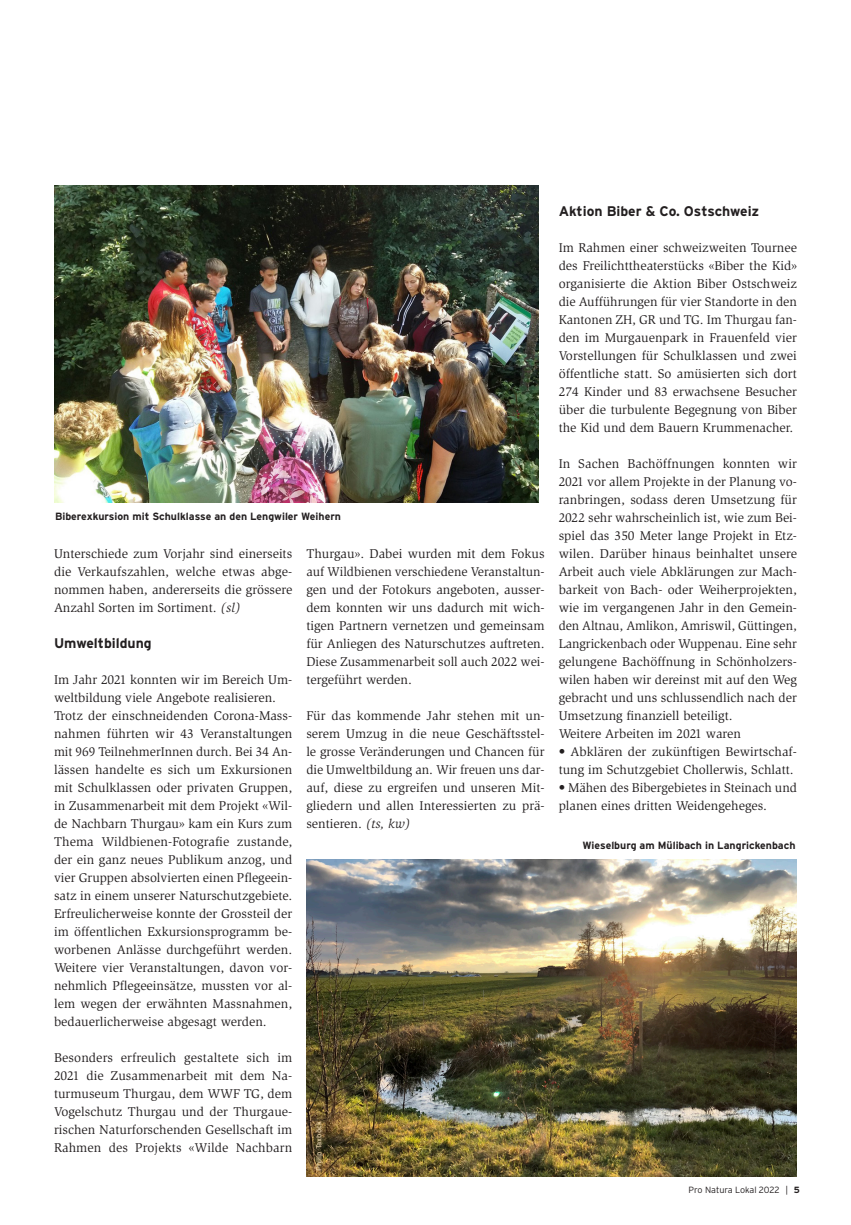
<style>
.page{position:relative;width:851px;height:1225px;background:#fff}
.page>*{position:absolute;margin:0;border:0;box-sizing:border-box;transform-origin:0 0}
._03_Grundtext{font:700 13.95px "Interstate";color:#231f20}
._03_Grundtext-2{font:13.05px/18px "Slimbach Std";color:#231f20;text-align:justify}
._05_Bildlegende{font:700 10.5px "Interstate";color:#231f20}
.t1{font:300 9px "Interstate";letter-spacing:-.01em;color:#231f20}
._05_Bildlegende-2{font:7.5px "Interstate";color:#ead3ae}
.s1{font-style:italic}
.s2{font-weight:700}
</style>
<div class="page">
<img style="left:306px;top:859px;width:490px;height:317px">
<img style="left:54px;top:185px;width:484px;height:317px">
<p class="_05_Bildlegende" style="left:55px;top:510px;width:287px">Biberexkursion mit Schulklasse an den Lengwiler Weihern</p>
<p class="_03_Grundtext-2" style="left:54px;top:545px;width:240px">Unterschiede zum Vorjahr sind einerseits die Verkaufszahlen, welche etwas abge&shy;nommen haben, andererseits die grössere Anzahl Sorten im Sortiment. <span class="s1">(sl)</span></p>
<p class="_03_Grundtext" style="left:54px;top:635px;width:99px">Umweltbildung</p>
<p class="_03_Grundtext-2" style="left:54px;top:671px;width:240px">Im Jahr 2021 konnten wir im Bereich Um&shy;weltbildung viele Angebote realisieren.</p>
<p class="_03_Grundtext-2" style="left:54px;top:707px;width:240px">Trotz der einschneidenden Corona-Mass&shy;nahmen führten wir 43 Veranstaltungen mit 969 TeilnehmerInnen durch. Bei 34 An&shy;lässen handelte es sich um Exkursionen mit Schulklassen oder privaten Gruppen, in Zusammenarbeit mit dem Projekt «Wil&shy;de Nachbarn Thurgau» kam ein Kurs zum Thema Wildbienen-Fotografie zustande, der ein ganz neues Publikum anzog, und vier Gruppen absolvierten einen Pflegeein&shy;satz in einem unserer Naturschutzgebiete.<br>Erfreulicherweise konnte der Grossteil der im öffentlichen Exkursionsprogramm be&shy;worbenen Anlässe durchgeführt werden.<br>Weitere vier Veranstaltungen, davon vor&shy;nehmlich Pflegeeinsätze, mussten vor al&shy;lem wegen der erwähnten Massnahmen, bedauerlicherweise abgesagt werden.</p>
<p class="_03_Grundtext-2" style="left:54px;top:1049px;width:240px">Besonders erfreulich gestaltete sich im 2021 die Zusammenarbeit mit dem Na&shy;turmuseum Thurgau, dem WWF TG, dem Vogelschutz Thurgau und der Thurgaue&shy;rischen Naturforschenden Gesellschaft im Rahmen des Projekts «Wilde Nachbarn</p>
<p class="_03_Grundtext-2" style="left:306px;top:545px;width:240px">Thurgau». Dabei wurden mit dem Fokus auf Wildbienen verschiedene Veranstaltun&shy;gen und der Fotokurs angeboten, ausser&shy;dem konnten wir uns dadurch mit wich&shy;tigen Partnern vernetzen und gemeinsam für Anliegen des Naturschutzes auftreten.<br>Diese Zusammenarbeit soll auch 2022 wei&shy;tergeführt werden.</p>
<p class="_03_Grundtext-2" style="left:306px;top:707px;width:240px">Für das kommende Jahr stehen mit un&shy;serem Umzug in die neue Geschäftsstel&shy;le grosse Veränderungen und Chancen für die Umweltbildung an. Wir freuen uns dar&shy;auf, diese zu ergreifen und unseren Mit&shy;gliedern und allen Interessierten zu prä&shy;sentieren. <span class="s1">(ts, kw)</span></p>
<p class="_05_Bildlegende-2" style="left:314px;top:1171px;width:51px;rotate:-90deg">Philip Taxböck</p>
<p class="_03_Grundtext" style="left:558px;top:203px;width:202px">Aktion Biber &amp; Co. Ostschweiz</p>
<p class="_03_Grundtext-2" style="left:558px;top:239px;width:240px">Im Rahmen einer schweizweiten Tournee des Freilichttheaterstücks «Biber the Kid» organisierte die Aktion Biber Ostschweiz die Aufführungen für vier Standorte in den Kantonen ZH, GR und TG. Im Thurgau fan&shy;den im Murgauenpark in Frauenfeld vier Vorstellungen für Schulklassen und zwei öffentliche statt. So amüsierten sich dort 274 Kinder und 83 erwachsene Besucher über die turbulente Begegnung von Biber the Kid und dem Bauern Krummenacher.</p>
<p class="_03_Grundtext-2" style="left:558px;top:455px;width:240px">In Sachen Bachöffnungen konnten wir 2021 vor allem Projekte in der Planung vo&shy;ranbringen, sodass deren Umsetzung für 2022 sehr wahrscheinlich ist, wie zum Bei&shy;spiel das 350 Meter lange Projekt in Etz&shy;wilen. Darüber hinaus beinhaltet unsere Arbeit auch viele Abklärungen zur Mach&shy;barkeit von Bach- oder Weiherprojekten, wie im vergangenen Jahr in den Gemein&shy;den Altnau, Amlikon, Amriswil, Güttingen, Langrickenbach oder Wuppenau. Eine sehr gelungene Bachöffnung in Schönholzers&shy;wilen haben wir dereinst mit auf den Weg gebracht und uns schlussendlich nach der Umsetzung finanziell beteiligt.</p>
<p class="_03_Grundtext-2" style="left:558px;top:725px;width:184px">Weitere Arbeiten im 2021 waren</p>
<p class="_03_Grundtext-2" style="left:558px;top:743px;width:240px">• Abklären der zukünftigen Bewirtschaf&shy;tung im Schutzgebiet Chollerwis, Schlatt.</p>
<p class="_03_Grundtext-2" style="left:558px;top:779px;width:240px">• Mähen des Bibergebietes in Steinach und planen eines dritten Weidengeheges.</p>
<p class="_05_Bildlegende" style="left:582px;top:839px;width:214px">Wieselburg am Mülibach in Langrickenbach</p>
<p class="t1" style="left:688px;top:1184px;width:113px">Pro Natura Lokal 2022 | <span class="s2">5</span></p>
</div>
